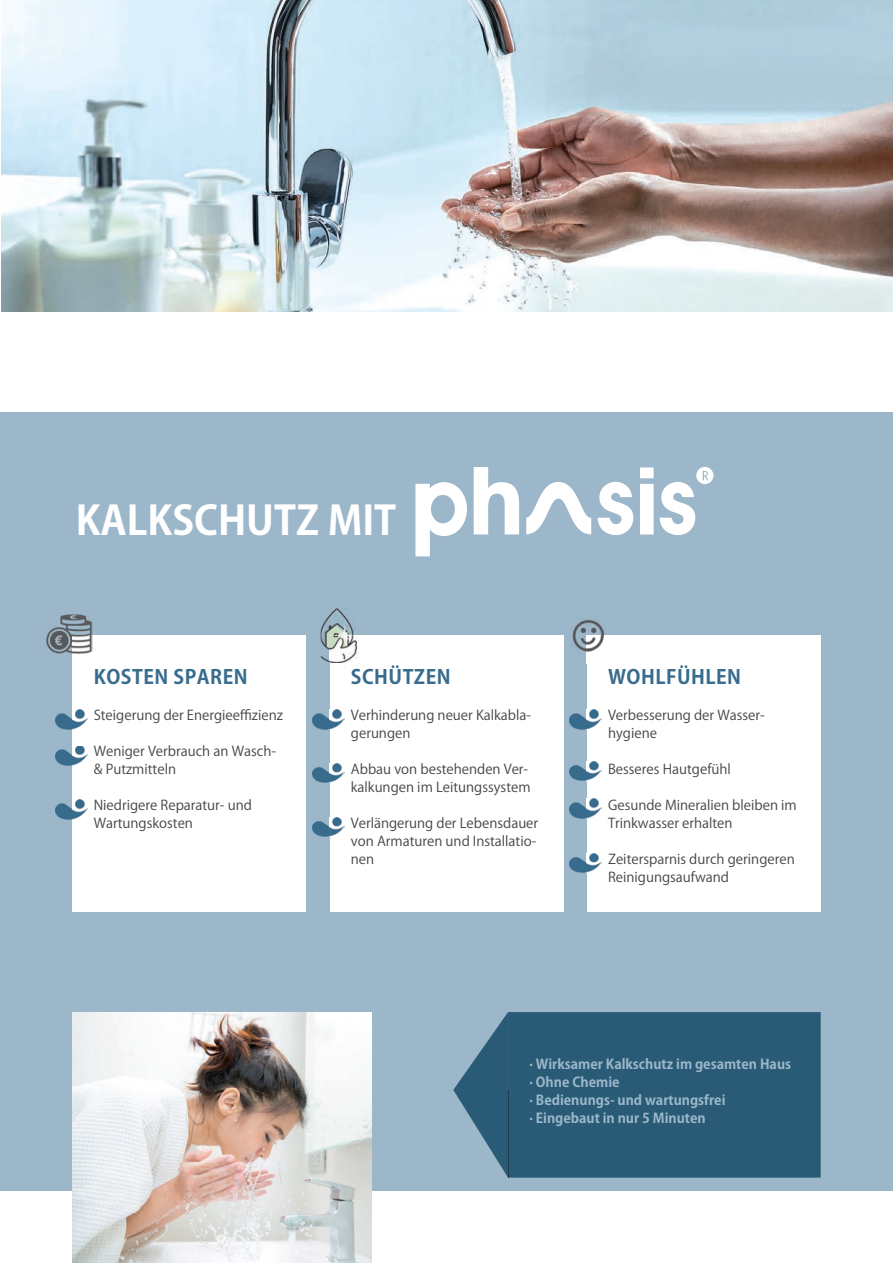
<style>
.page{position:relative;width:893px;height:1263px;background:#fff}
.page>*{position:absolute;margin:0;border:0;box-sizing:border-box;transform-origin:0 0}
.t1{font:700 39.75px "Koz Go Pr 6 N";color:#fff}
.t2{font:700 19.5px "Koz Go Pr 6 N";letter-spacing:.025em;color:#396c8d}
.t3{font:13.5px/18px "Koz Go Pr 6 N";color:#454445}
.t4{font:700 13.5px/18px "Koz Go Pr 6 N";color:#9cb7c9}
</style>
<div class="page">
<div style="left:0;top:412px;width:893px;height:779px;background:#9cb7ca"></div>
<img style="left:1px;top:0;width:892px;height:312px">
<img style="left:72px;top:1012px;width:300px;height:251px">
<svg style="left:453px;top:1012px;width:55px;height:166px"></svg>
<div style="left:508px;top:1012px;width:313px;height:166px;background:#295a76"></div>
<div style="left:530px;top:1058px;width:261px;height:14px;background:#295a76"></div>
<div style="left:530px;top:1076px;width:89px;height:11px;background:#295a76"></div>
<div style="left:530px;top:1094px;width:195px;height:14px;background:#295a76"></div>
<div style="left:530px;top:1112px;width:176px;height:14px;background:#295a76"></div>
<svg style="left:598px;top:482px;width:35px;height:53px"></svg>
<svg style="left:415px;top:482px;width:52px;height:74px"></svg>
<svg style="left:474px;top:467px;width:45px;height:67px"></svg>
<svg style="left:640px;top:467px;width:14px;height:67px"></svg>
<svg style="left:660px;top:467px;width:53px;height:68px"></svg>
<svg style="left:526px;top:482px;width:65px;height:52px"></svg>
<div style="left:73px;top:635px;width:233px;height:276px;background:#fff"></div>
<img style="left:55px;top:710px;width:32px;height:19px">
<img style="left:46px;top:614px;width:47px;height:40px">
<img style="left:73px;top:635px;width:20px;height:19px">
<img style="left:55px;top:800px;width:32px;height:19px">
<img style="left:55px;top:746px;width:32px;height:19px">
<div style="left:330px;top:635px;width:233px;height:276px;background:#fff"></div>
<div style="left:587px;top:635px;width:234px;height:276px;background:#fff"></div>
<img style="left:321px;top:608px;width:33px;height:54px">
<img style="left:330px;top:635px;width:28px;height:27px">
<img style="left:563px;top:619px;width:42px;height:45px">
<img style="left:587px;top:635px;width:18px;height:29px">
<img style="left:313px;top:710px;width:31px;height:19px">
<img style="left:313px;top:764px;width:31px;height:19px">
<img style="left:313px;top:817px;width:31px;height:20px">
<img style="left:570px;top:710px;width:32px;height:19px">
<img style="left:570px;top:762px;width:32px;height:19px">
<img style="left:570px;top:799px;width:32px;height:19px">
<img style="left:570px;top:853px;width:32px;height:19px">
<h1 class="t1" style="left:76px;top:498px;width:322px">KALKSCHUTZ MIT</h1>
<h2 class="t2" style="left:94px;top:666px;width:155px">KOSTEN SPAREN</h2>
<p class="t3" style="left:94px;top:706px;width:191px">Steigerung der Energieeffizienz</p>
<p class="t3" style="left:94px;top:742px;width:184px">Weniger Verbrauch an Wasch-&amp; Putzmitteln</p>
<p class="t3" style="left:94px;top:796px;width:160px">Niedrigere Reparatur- und<br>Wartungskosten</p>
<h2 class="t2" style="left:351px;top:666px;width:101px">SCHÜTZEN</h2>
<p class="t3" style="left:351px;top:706px;width:182px">Verhinderung neuer Kalkabla&shy;gerungen</p>
<p class="t3" style="left:351px;top:760px;width:181px">Abbau von bestehenden Ver&shy;kalkungen im Leitungssystem</p>
<p class="t3" style="left:351px;top:814px;width:189px">Verlängerung der Lebensdauer von Armaturen und Installatio&shy;nen</p>
<h2 class="t2" style="left:608px;top:666px;width:134px">WOHLFÜHLEN</h2>
<p class="t3" style="left:608px;top:706px;width:158px">Verbesserung der Wasser&shy;hygiene</p>
<p class="t3" style="left:608px;top:760px;width:124px">Besseres Hautgefühl</p>
<p class="t3" style="left:608px;top:796px;width:190px">Gesunde Mineralien bleiben im<br>Trinkwasser erhalten</p>
<p class="t3" style="left:608px;top:850px;width:188px">Zeitersparnis durch geringeren<br>Reinigungsaufwand</p>
<p class="t4" style="left:529px;top:1056px;width:263px">· Wirksamer Kalkschutz im gesamten Haus · Ohne Chemie<br>· Bedienungs- und wartungsfrei<br>· Eingebaut in nur 5 Minuten</p>
</div>
